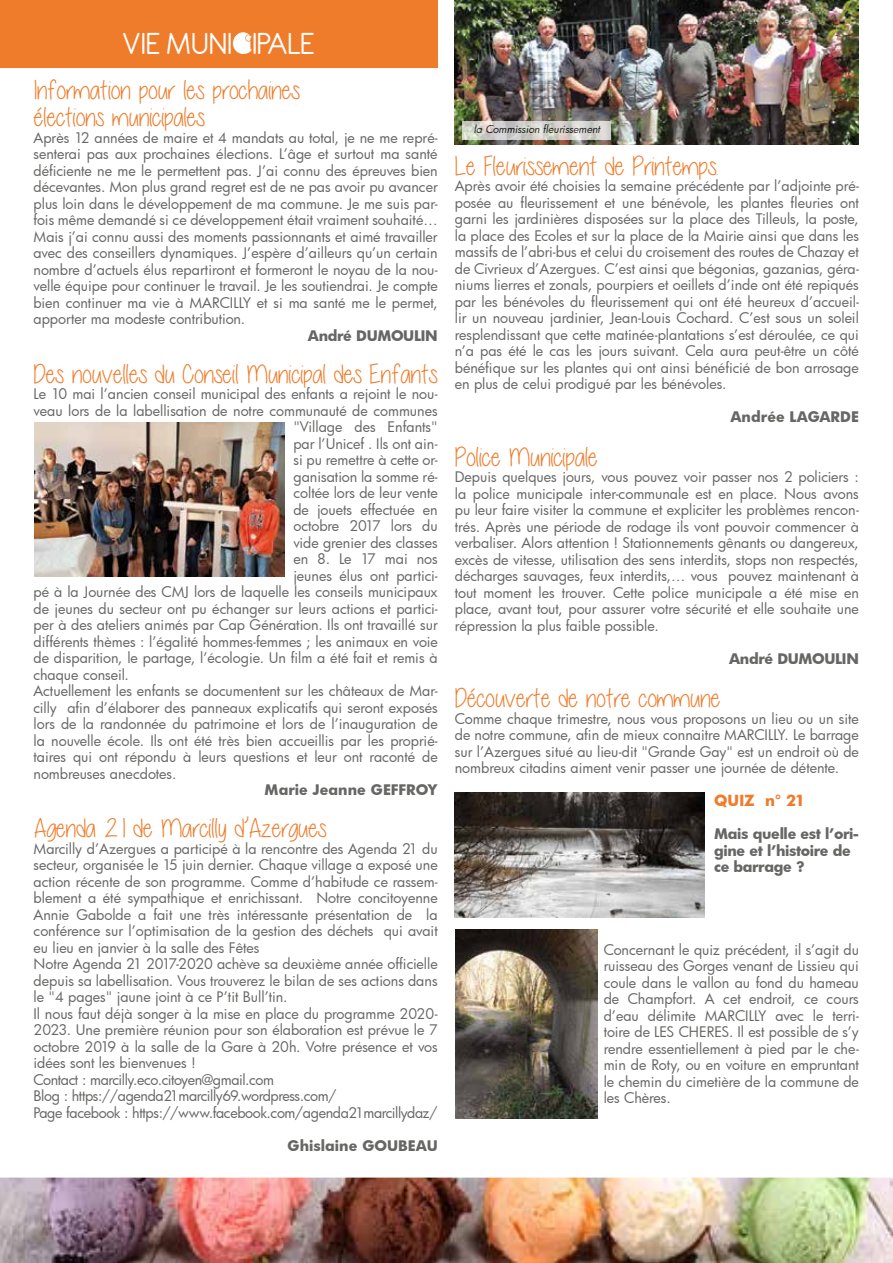
<style>
.page{position:relative;width:893px;height:1263px;background:#fff}
.page>*{position:absolute;margin:0;border:0;box-sizing:border-box;transform-origin:0 0}
.t1{font:33px "Antipasto";color:#fff}
.t2{font:27px/27px "Celia Garcia";color:#ee7c2b}
.t3{font:700 15px "Futura Bk";color:#ee7c2b}
.t4{font:14.25px/16.5px "Futura Bk";color:#666665;text-align:justify}
.t5{font:700 14.25px/16.5px "Futura Bk";letter-spacing:-.015em;color:#666665}
.t6{font:italic 10.5px "Futura Bk";letter-spacing:-.005em;color:#000}
</style>
<div class="page">
<img style="left:0;top:1178px;width:893px;height:85px">
<img style="left:455px;top:0;width:404px;height:145px">
<div style="left:0;top:0;width:438px;height:67px;background:#ee7c2b"></div>
<svg style="left:234px;top:32px;width:17px;height:21px"></svg>
<img style="left:34px;top:422px;width:250px;height:155px">
<img style="left:455px;top:792px;width:250px;height:126px">
<img style="left:455px;top:929px;width:142px;height:190px">
<svg style="left:462px;top:121px;width:149px;height:19px;background:#d2d1cc"></svg>
<h1 class="t1" style="left:122px;top:25px;width:194px">VIE MUNICIPALE</h1>
<h2 class="t2" style="left:34px;top:77px;width:267px">Information pour les prochaines élections municipales</h2>
<p class="t4" style="left:34px;top:129px;width:406px">Après 12 années de maire et 4 mandats au total, je ne me repré&shy;senterai pas aux prochaines élections. L’âge et surtout ma santé déficiente ne me le permettent pas. J’ai connu des épreuves bien décevantes. Mon plus grand regret est de ne pas avoir pu avancer plus loin dans le développement de ma commune. Je me suis par&shy;fois même demandé si ce développement était vraiment souhaité… Mais j’ai connu aussi des moments passionnants et aimé travailler avec des conseillers dynamiques. J’espère d’ailleurs qu’un certain nombre d’actuels élus repartiront et formeront le noyau de la nou&shy;velle équipe pour continuer le travail. Je les soutiendrai. Je compte bien continuer ma vie à MARCILLY et si ma santé me le permet, apporter ma modeste contribution.</p>
<p class="t5" style="left:308px;top:327px;width:131px">André DUMOULIN</p>
<h2 class="t2" style="left:34px;top:360px;width:405px">Des nouvelles du Conseil Municipal des Enfants</h2>
<p class="t4" style="left:34px;top:385px;width:406px">Le 10 mai l’ancien conseil municipal des enfants a rejoint le nou-</p>
<p class="t4" style="left:34px;top:402px;width:406px">veau lors de la labellisation de notre communauté de communes</p>
<p class="t4" style="left:293px;top:418px;width:146px">"Village des Enfants"</p>
<p class="t4" style="left:293px;top:435px;width:146px">par l’Unicef . Ils ont ain-</p>
<p class="t4" style="left:293px;top:451px;width:146px">si pu remettre à cette or-</p>
<p class="t4" style="left:293px;top:468px;width:146px">ganisation la somme ré-</p>
<p class="t4" style="left:293px;top:484px;width:146px">coltée lors de leur vente</p>
<p class="t4" style="left:293px;top:501px;width:146px">de jouets effectuée en</p>
<p class="t4" style="left:293px;top:517px;width:146px">octobre 2017 lors du</p>
<p class="t4" style="left:293px;top:534px;width:146px">vide grenier des classes</p>
<p class="t4" style="left:293px;top:550px;width:146px">en 8. Le 17 mai nos</p>
<p class="t4" style="left:293px;top:567px;width:146px">jeunes élus ont partici-</p>
<p class="t4" style="left:34px;top:583px;width:406px">pé à la Journée des CMJ lors de laquelle les conseils municipaux</p>
<p class="t4" style="left:34px;top:600px;width:406px">de jeunes du secteur ont pu échanger sur leurs actions et partici-</p>
<p class="t4" style="left:34px;top:616px;width:406px">per à des ateliers animés par Cap Génération. Ils ont travaillé sur</p>
<p class="t4" style="left:34px;top:633px;width:406px">différents thèmes : l’égalité hommes-femmes ; les animaux en voie</p>
<p class="t4" style="left:34px;top:649px;width:406px">de disparition, le partage, l’écologie. Un film a été fait et remis à</p>
<p class="t4" style="left:34px;top:666px;width:97px">chaque conseil.</p>
<p class="t4" style="left:34px;top:682px;width:406px">Actuellement les enfants se documentent sur les châteaux de Mar-</p>
<p class="t4" style="left:34px;top:699px;width:406px">cilly afin d’élaborer des panneaux explicatifs qui seront exposés</p>
<p class="t4" style="left:34px;top:715px;width:406px">lors de la randonnée du patrimoine et lors de l’inauguration de</p>
<p class="t4" style="left:34px;top:732px;width:406px">la nouvelle école. Ils ont été très bien accueillis par les proprié-</p>
<p class="t4" style="left:34px;top:748px;width:406px">taires qui ont répondu à leurs questions et leur ont raconté de</p>
<p class="t4" style="left:34px;top:765px;width:144px">nombreuses anecdotes.</p>
<p class="t5" style="left:265px;top:781px;width:175px">Marie Jeanne GEFFROY</p>
<h2 class="t2" style="left:34px;top:815px;width:294px">Agenda 21 de Marcilly d’Azergues</h2>
<p class="t4" style="left:34px;top:840px;width:406px;text-align:left">Marcilly d’Azergues a participé à la rencontre des Agenda 21 du secteur, organisée le 15 juin dernier. Chaque village a exposé une action récente de son programme. Comme d’habitude ce rassem&shy;blement a été sympathique et enrichissant. Notre concitoyenne Annie Gabolde a fait une très intéressante présentation de la conférence sur l’optimisation de la gestion des déchets qui avait eu lieu en janvier à la salle des Fêtes<br>Notre Agenda 21 2017-2020 achève sa deuxième année officielle depuis sa labellisation. Vous trouverez le bilan de ses actions dans le "4 pages" jaune joint à ce P’tit Bull’tin.<br>Il nous faut déjà songer à la mise en place du programme 2020- 2023. Une première réunion pour son élaboration est prévue le 7 octobre 2019 à la salle de la Gare à 20h. Votre présence et vos idées sont les bienvenues !<br>Contact : marcilly.eco.citoyen@gmail.com<br>Blog : https://agenda21marcilly69.wordpress.com/<br>Page facebook : https://www.facebook.com/agenda21marcillydaz/</p>
<p class="t5" style="left:288px;top:1137px;width:152px">Ghislaine GOUBEAU</p>
<p class="t6" style="left:474px;top:122px;width:128px">la Commission fleurissement</p>
<h2 class="t2" style="left:455px;top:152px;width:265px">Le Fleurissement de Printemps.</h2>
<p class="t4" style="left:455px;top:177px;width:406px">Après avoir été choisies la semaine précédente par l’adjointe pré&shy;posée au fleurissement et une bénévole, les plantes fleuries ont garni les jardinières disposées sur la place des Tilleuls, la poste, la place des Ecoles et sur la place de la Mairie ainsi que dans les massifs de l’abri-bus et celui du croisement des routes de Chazay et de Civrieux d’Azergues. C’est ainsi que bégonias, gazanias, géra&shy;niums lierres et zonals, pourpiers et oeillets d’inde ont été repiqués par les bénévoles du fleurissement qui ont été heureux d’accueil&shy;lir un nouveau jardinier, Jean-Louis Cochard. C’est sous un soleil resplendissant que cette matinée-plantations s’est déroulée, ce qui n’a pas été le cas les jours suivant. Cela aura peut-être un côté bénéfique sur les plantes qui ont ainsi bénéficié de bon arrosage en plus de celui prodigué par les bénévoles.</p>
<p class="t5" style="left:730px;top:408px;width:130px">Andrée LAGARDE</p>
<h2 class="t2" style="left:455px;top:443px;width:144px">Police Municipale</h2>
<p class="t4" style="left:455px;top:468px;width:406px">Depuis quelques jours, vous pouvez voir passer nos 2 policiers : la police municipale inter-communale est en place. Nous avons pu leur faire visiter la commune et expliciter les problèmes rencon&shy;trés. Après une période de rodage ils vont pouvoir commencer à verbaliser. Alors attention ! Stationnements gênants ou dangereux, excès de vitesse, utilisation des sens interdits, stops non respectés, décharges sauvages, feux interdits,… vous pouvez maintenant à tout moment les trouver. Cette police municipale a été mise en place, avant tout, pour assurer votre sécurité et elle souhaite une répression la plus faible possible.</p>
<p class="t5" style="left:729px;top:650px;width:131px">André DUMOULIN</p>
<h2 class="t2" style="left:455px;top:685px;width:267px">Découverte de notre commune</h2>
<p class="t4" style="left:455px;top:710px;width:406px">Comme chaque trimestre, nous vous proposons un lieu ou un site de notre commune, afin de mieux connaitre MARCILLY. Le barrage sur l’Azergues situé au lieu-dit "Grande Gay" est un endroit où de nombreux citadins aiment venir passer une journée de détente.</p>
<p class="t3" style="left:714px;top:790px;width:93px">QUIZ n° 21</p>
<p class="t5" style="left:714px;top:825px;width:146px">Mais quelle est l’ori&shy;gine et l’histoire de ce barrage ?</p>
<p class="t4" style="left:604px;top:941px;width:257px">Concernant le quiz précédent, il s’agit du ruisseau des Gorges venant de Lissieu qui coule dans le vallon au fond du hameau de Champfort. A cet endroit, ce cours d’eau délimite MARCILLY avec le terri&shy;toire de LES CHERES. Il est possible de s’y rendre essentiellement à pied par le che&shy;min de Roty, ou en voiture en empruntant le chemin du cimetière de la commune de les Chères.</p>
</div>
